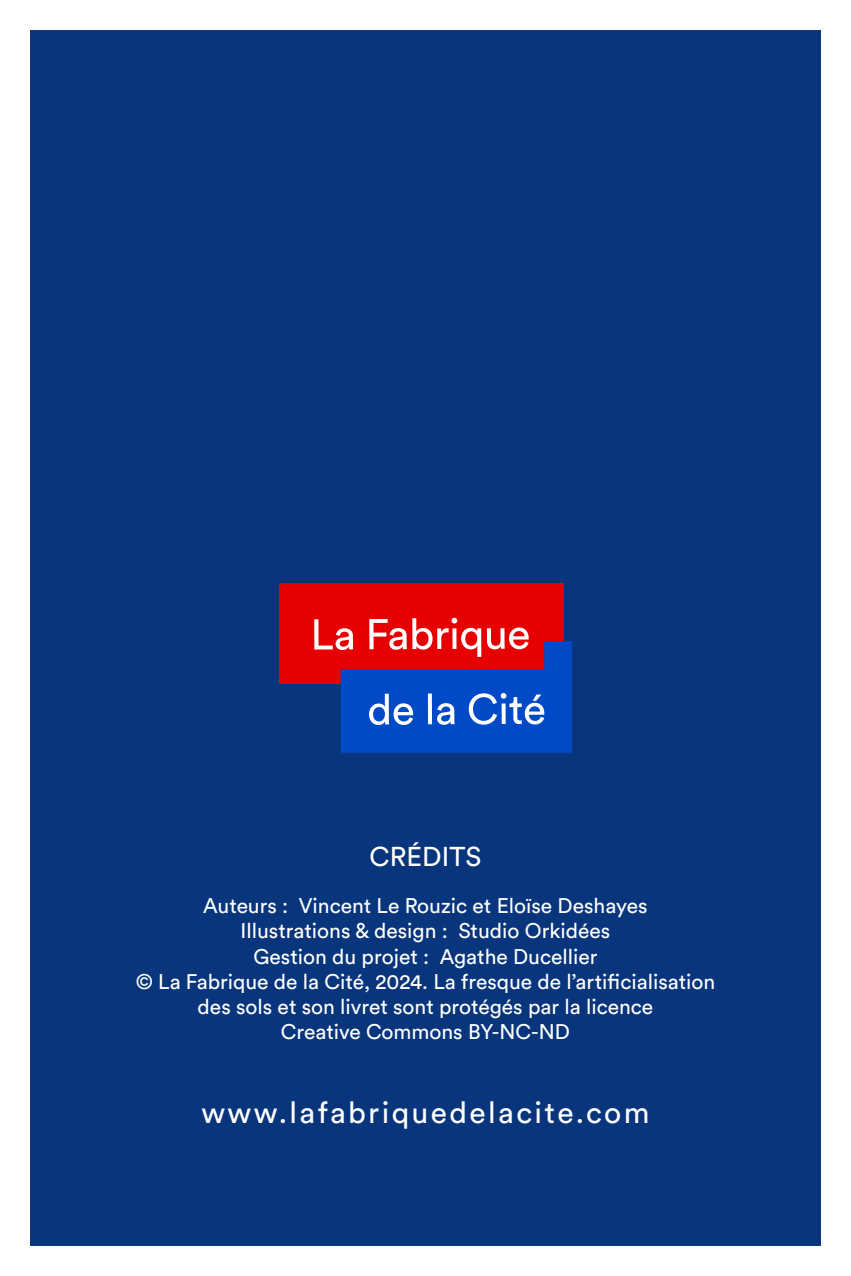
<style>
.page{position:relative;width:851px;height:1276px;background:#fff}
.page>*{position:absolute;margin:0;border:0;box-sizing:border-box;transform-origin:0 0}
.t1{font:30px "Circular Std";letter-spacing:.08em;color:#fff}
.t2{font:27px "Circular Std";color:#fff}
.t3{font:21px/25.2px "Circular Std";color:#fff;text-align:center}
</style>
<div class="page">
<div style="left:15px;top:15px;width:820px;height:1246px;background:#08357c"></div>
<div style="left:0;top:0;width:850px;height:1276px;border:30px solid #fff"></div>
<div style="left:279px;top:583px;width:284px;height:101px;background:#e60000"></div>
<svg style="left:314px;top:618px;width:258px;height:135px"></svg>
<p class="t2" style="left:369px;top:840px;width:113px">CRÉDITS</p>
<p class="t3" style="left:136px;top:893px;width:581px">Auteurs : Vincent Le Rouzic et Eloïse Deshayes<br>Illustrations &amp; design : Studio Orkidées<br>Gestion du projet : Agathe Ducellier<br>© La Fabrique de la Cité, 2024. La fresque de l’artificialisation des sols et son livret sont protégés par la licence<br>Creative Commons BY-NC-ND</p>
<h1 class="t1" style="left:201px;top:1094px;width:449px">www.lafabriquedelacite.com</h1>
</div>
